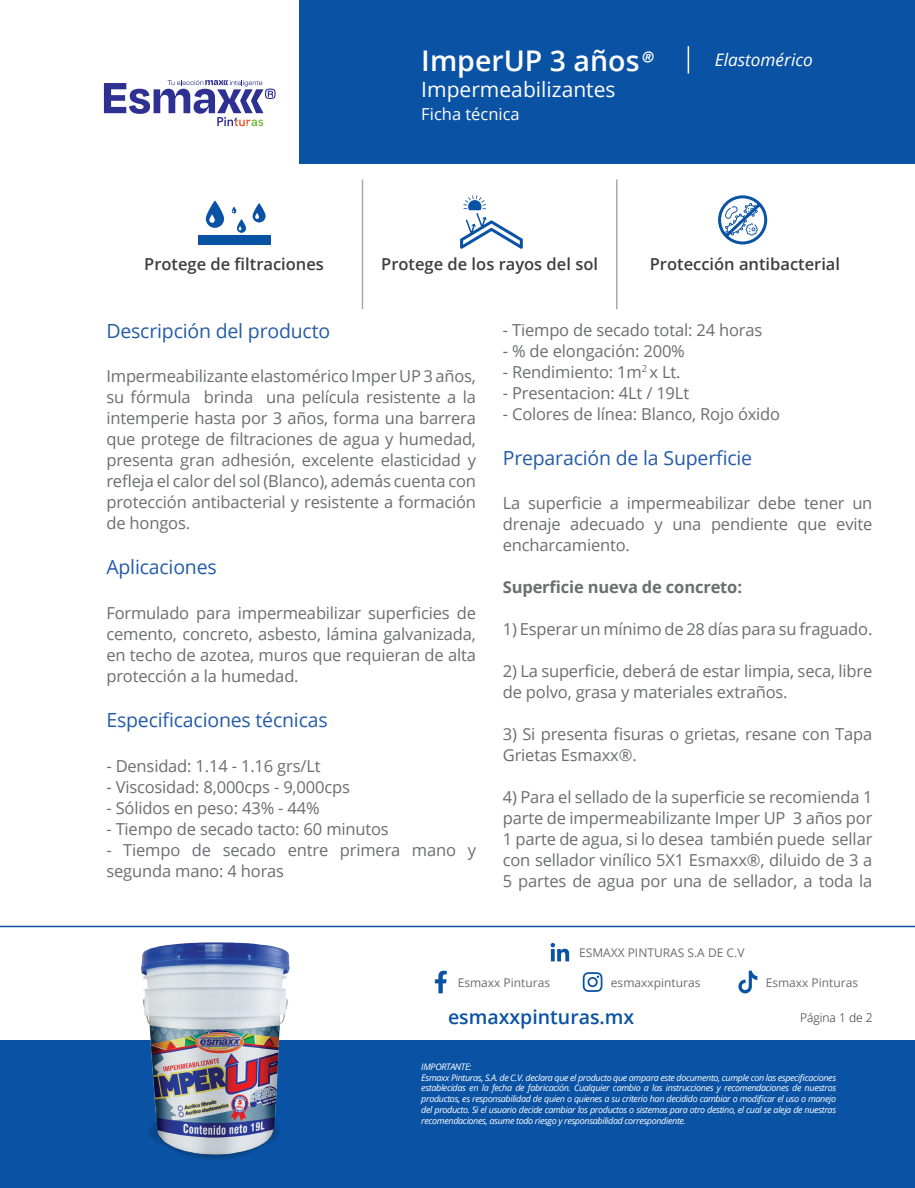
<style>
.page{position:relative;width:915px;height:1188px;background:#fff}
.page>*{position:absolute;margin:0;border:0;box-sizing:border-box;transform-origin:0 0}
.t1{font:600 28.5px "Open Sans";color:#fff}
.t2{font:21px "Open Sans";color:#fff}
.t3{font:19.5px "Open Sans";letter-spacing:-.01em;color:#245ba9}
.t4{font:600 19.5px "Open Sans";color:#0a52a4}
.t5{font:italic 17.25px "Open Sans";color:#fff}
.t6{font:16.5px/21px "Open Sans";letter-spacing:-.01em;color:#6c6d70;text-align:justify}
.t7{font:600 16.5px "Open Sans";color:#3e3e3f}
.t8{font:700 16.5px "Open Sans";letter-spacing:-.01em;color:#6c6d70}
.t9{font:16.5px "Open Sans";color:#fff}
.t10{font:12px "Open Sans";color:#6c6d70}
.t11{font:300 12px "Open Sans";color:#231f20}
.t12{font:italic 9px/10.8px "Open Sans";letter-spacing:-.04em;color:#fff;text-align:justify}
.s1{font-family:"Calibri";font-weight:400;font-style:italic}
</style>
<div class="page">
<div style="left:0;top:1040px;width:914px;height:148px;background:#0a52a4"></div>
<div style="left:299px;top:0;width:615px;height:164px;background:#0a52a4"></div>
<svg style="left:104px;top:80px;width:171px;height:46px"></svg>
<hr style="left:687px;top:46px;width:2px;height:28px;background:#fff">
<hr style="left:0;top:926px;width:914px;height:1px;background:#0a52a4">
<img style="left:140px;top:942px;width:150px;height:218px">
<hr style="left:361px;top:179px;width:2px;height:130px;background:#a8a9ad">
<hr style="left:615px;top:179px;width:2px;height:130px;background:#a8a9ad">
<svg style="left:205px;top:201px;width:19px;height:27px"></svg>
<svg style="left:237px;top:219px;width:9px;height:14px"></svg>
<svg style="left:252px;top:203px;width:13px;height:19px"></svg>
<svg style="left:232px;top:207px;width:4px;height:6px"></svg>
<div style="left:198px;top:235px;width:72px;height:10px;background:#0a52a4"></div>
<svg style="left:718px;top:195px;width:50px;height:50px"></svg>
<svg style="left:460px;top:195px;width:62px;height:54px"></svg>
<svg style="left:582px;top:972px;width:20px;height:20px"></svg>
<svg style="left:550px;top:943px;width:19px;height:18px"></svg>
<svg style="left:434px;top:971px;width:12px;height:22px"></svg>
<svg style="left:738px;top:971px;width:19px;height:22px"></svg>
<p class="t1" style="left:421px;top:41px;width:234px">ImperUP 3 años<span class="s1">®</span></p>
<p class="t5" style="left:714px;top:48px;width:99px">Elastomérico</p>
<p class="t2" style="left:421px;top:75px;width:196px">Impermeabilizantes</p>
<p class="t9" style="left:421px;top:103px;width:100px">Ficha técnica</p>
<p class="t7" style="left:144px;top:253px;width:181px">Protege de filtraciones</p>
<p class="t7" style="left:381px;top:253px;width:218px">Protege de los rayos del sol</p>
<p class="t7" style="left:649px;top:253px;width:192px">Protección antibacterial</p>
<p class="t3" style="left:106px;top:318px;width:225px">Descripción del producto</p>
<p class="t6" style="left:106px;top:366px;width:371px">Impermeabilizante elastomérico Imper UP 3 años, su fórmula brinda una película resistente a la intemperie hasta por 3 años, forma una barrera que protege de filtraciones de agua y humedad, presenta gran adhesión, excelente elasticidad y refleja el calor del sol (Blanco), además cuenta con protección antibacterial y resistente a formación de hongos.</p>
<p class="t3" style="left:106px;top:554px;width:112px">Aplicaciones</p>
<p class="t6" style="left:106px;top:602px;width:371px">Formulado para impermeabilizar superficies de cemento, concreto, asbesto, lámina galvanizada, en techo de azotea, muros que requieran de alta protección a la humedad.</p>
<p class="t3" style="left:106px;top:707px;width:223px">Especificaciones técnicas</p>
<p class="t6" style="left:106px;top:755px;width:216px">- Densidad: 1.14 - 1.16 grs/Lt</p>
<p class="t6" style="left:106px;top:776px;width:245px">- Viscosidad: 8,000cps - 9,000cps</p>
<p class="t6" style="left:106px;top:797px;width:215px">- Sólidos en peso: 43% - 44%</p>
<p class="t6" style="left:106px;top:818px;width:284px">- Tiempo de secado tacto: 60 minutos</p>
<p class="t6" style="left:106px;top:839px;width:371px">- Tiempo de secado entre primera mano y segunda mano: 4 horas</p>
<p class="t6" style="left:502px;top:319px;width:261px">- Tiempo de secado total: 24 horas</p>
<p class="t6" style="left:502px;top:340px;width:183px">- % de elongación: 200%</p>
<p class="t6" style="left:502px;top:361px;width:179px">- Rendimiento: 1m<sup>2</sup> x Lt.</p>
<p class="t6" style="left:502px;top:382px;width:188px">- Presentacion: 4Lt / 19Lt</p>
<p class="t6" style="left:502px;top:403px;width:279px">- Colores de línea: Blanco, Rojo óxido</p>
<p class="t3" style="left:502px;top:444px;width:251px">Preparación de la Superficie</p>
<p class="t6" style="left:502px;top:492px;width:371px">La superficie a impermeabilizar debe tener un drenaje adecuado y una pendiente que evite encharcamiento.</p>
<p class="t8" style="left:502px;top:576px;width:241px">Superficie nueva de concreto:</p>
<p class="t6" style="left:502px;top:618px;width:371px">1) Esperar un mínimo de 28 días para su fraguado.</p>
<p class="t6" style="left:502px;top:660px;width:371px">2) La superficie, deberá de estar limpia, seca, libre de polvo, grasa y materiales extraños.</p>
<p class="t6" style="left:502px;top:723px;width:371px">3) Si presenta fisuras o grietas, resane con Tapa<br>Grietas Esmaxx®.</p>
<p class="t6" style="left:502px;top:786px;width:371px">4) Para el sellado de la superficie se recomienda 1 parte de impermeabilizante Imper UP 3 años por 1 parte de agua, si lo desea también puede sellar con sellador vinílico 5X1 Esmaxx®, diluido de 3 a 5 partes de agua por una de sellador, a toda la</p>
<p class="t10" style="left:579px;top:945px;width:167px">ESMAXX PINTURAS S.A DE C.V</p>
<p class="t10" style="left:457px;top:974px;width:94px">Esmaxx Pinturas</p>
<p class="t10" style="left:610px;top:974px;width:91px">esmaxxpinturas</p>
<p class="t10" style="left:765px;top:974px;width:94px">Esmaxx Pinturas</p>
<p class="t4" style="left:448px;top:1004px;width:188px">esmaxxpinturas.mx</p>
<p class="t11" style="left:799px;top:1010px;width:74px">Página 1 de 2</p>
<p class="t12" style="left:421px;top:1061px;width:52px">IMPORTANTE:</p>
<p class="t12" style="left:421px;top:1072px;width:416px">Esmaxx Pinturas, S.A. de C.V. declara que el producto que ampara este documento, cumple con las especificaciones establecidas en la fecha de fabricación. Cualquier cambio a las instrucciones y recomendaciones de nuestros productos, es responsabilidad de quien o quienes a su criterio han decidido cambiar o modificar el uso o manejo del producto. Si el usuario decide cambiar los productos o sistemas para otro destino, el cual se aleja de nuestras recomendaciones, asume todo riesgo y responsabilidad correspondiente.</p>
</div>
